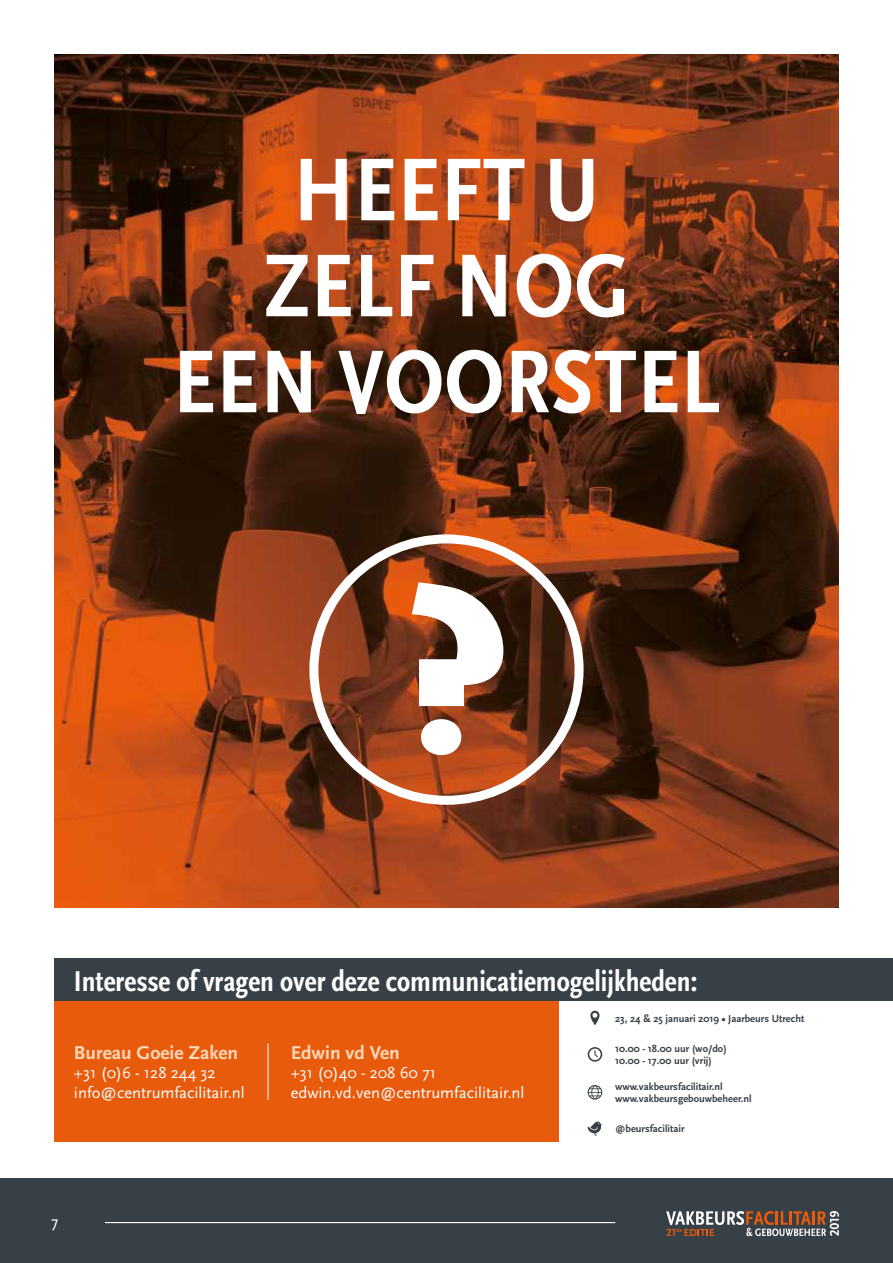
<style>
.page{position:relative;width:893px;height:1263px;background:#fff}
.page>*{position:absolute;margin:0;border:0;box-sizing:border-box;transform-origin:0 0}
.t1{font:900 225px "Scala Sans OT";color:#fff}
.t2{font:700 condensed 93px/96px "Scala Sans OT";letter-spacing:.01em;color:#fff;text-align:center}
.t3{font:700 condensed 30px "Scala Sans OT";color:#fff}
.t4{font:700 19.5px "Scala Sans OT";color:#fcd7b8}
.t5{font:condensed 18px "Scala Sans OT";color:#fff}
.t6{font:16.5px/19.8px "Scala Sans OT";color:#fff}
.t7{font:700 10.5px/12px "Scala Sans OT";color:#384047}
</style>
<div class="page">
<div style="left:0;top:1178px;width:893px;height:85px;background:#384047"></div>
<hr style="left:105px;top:1222px;width:510px;height:1px;background:#fff">
<svg style="left:666px;top:1211px;width:173px;height:25px"></svg>
<img style="left:54px;top:54px;width:785px;height:853px">
<div style="left:309px;top:534px;width:275px;height:271px;border:9px solid #fff;border-radius:50%"></div>
<div style="left:54px;top:958px;width:839px;height:43px;background:#384047"></div>
<div style="left:54px;top:1001px;width:505px;height:140px;background:#e95b0c"></div>
<svg style="left:588px;top:1085px;width:14px;height:15px"></svg>
<svg style="left:590px;top:1011px;width:9px;height:14px"></svg>
<svg style="left:588px;top:1047px;width:14px;height:15px"></svg>
<svg style="left:588px;top:1121px;width:14px;height:14px"></svg>
<hr style="left:268px;top:1043px;width:1px;height:57px;background:#fff">
<h2 class="t2" style="left:173px;top:144px;width:548px">HEEFT U<br>ZELF NOG<br>EEN VOORSTEL</h2>
<h1 class="t1" style="left:401px;top:551px;width:109px">?</h1>
<h3 class="t3" style="left:74px;top:964px;width:625px">Interesse of vragen over deze communicatiemogelijkheden:</h3>
<h3 class="t4" style="left:74px;top:1041px;width:166px">Bureau Goeie Zaken</h3>
<h3 class="t6" style="left:74px;top:1063px;width:172px">+31 (0)6 - 128 244 32 info@centrumfacilitair.nl</h3>
<h3 class="t4" style="left:291px;top:1041px;width:111px">Edwin vd Ven</h3>
<h3 class="t6" style="left:291px;top:1063px;width:235px">+31 (0)40 - 208 60 71 edwin.vd.ven@centrumfacilitair.nl</h3>
<p class="t7" style="left:615px;top:1012px;width:191px">23, 24 &amp; 25 januari 2019 • Jaarbeurs Utrecht</p>
<p class="t7" style="left:615px;top:1043px;width:113px">10.00 - 18.00 uur (wo/do)<br>10.00 - 17.00 uur (vrij)</p>
<p class="t7" style="left:615px;top:1081px;width:138px">www.vakbeursfacilitair.nl www.vakbeursgebouwbeheer.nl</p>
<p class="t7" style="left:615px;top:1123px;width:71px">@beursfacilitair</p>
<h3 class="t5" style="left:51px;top:1212px;width:9px">7</h3>
</div>
